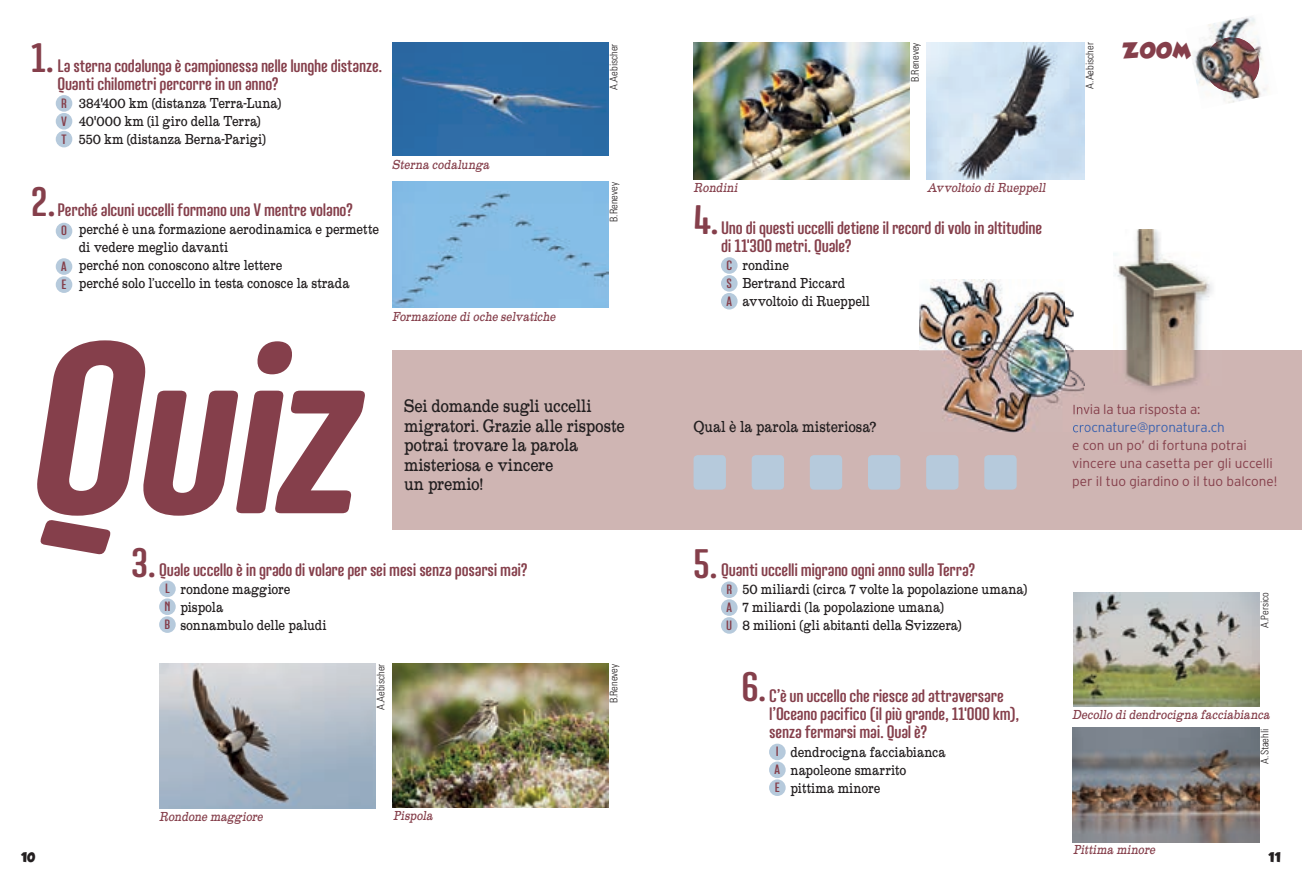
<style>
.page{position:relative;width:1302px;height:885px;background:#fff}
.page>*{position:absolute;margin:0;border:0;box-sizing:border-box;transform-origin:0 0}
.t1{font:italic 700 242.7px "Nephrite";color:#853f4b}
.t2{font:600 41.1px "Nephrite";color:#853f4b}
.t3{font:19.2px "GROBOLD";color:#853f4b}
.t4{font:18.75px/19.5px "Roundslab Serif";letter-spacing:-.01em;color:#231f20}
.t5{font:600 18px/18px "Nephrite";letter-spacing:-.01em;color:#853f4b}
.t6{font:16.5px "Roundslab Serif";letter-spacing:-.005em;color:#231f20}
.t7{font:15px/18px "Roundslab Serif";letter-spacing:-.005em;color:#231f20}
.t8{font:italic 13.5px "Roundslab Serif";color:#853f4b}
.t9{font:300 13.5px/18px "Interstate";letter-spacing:-.005em;color:#853f4b}
.t10{font:300 13.5px "Interstate";letter-spacing:-.015em;color:#3c62ae}
.t11{font:600 13.5px "Nephrite";color:#853f4b}
.t12{font:12px "GROBOLD";color:#231f20}
.t13{font:300 condensed 10.5px "Univers";color:#231f20}
</style>
<div class="page">
<div style="left:392px;top:350px;width:909px;height:180px;background:#cfb5b3"></div>
<img style="left:1083px;top:229px;width:130px;height:157px">
<img style="left:926px;top:43px;width:157px;height:136px">
<img style="left:159px;top:663px;width:216px;height:145px">
<img style="left:392px;top:663px;width:216px;height:144px">
<img style="left:693px;top:43px;width:216px;height:136px">
<img style="left:392px;top:43px;width:216px;height:112px">
<img style="left:1072px;top:727px;width:187px;height:115px">
<img style="left:1073px;top:592px;width:186px;height:114px">
<div style="left:392px;top:181px;width:216px;height:126px;background:#85bee6"></div>
<div style="left:693px;top:455px;width:32px;height:34px;background:#b6cadc;border-radius:4px"></div>
<div style="left:751px;top:455px;width:33px;height:34px;background:#b6cadc;border-radius:4px"></div>
<div style="left:809px;top:455px;width:33px;height:34px;background:#b6cadc;border-radius:4px"></div>
<div style="left:867px;top:455px;width:33px;height:34px;background:#b6cadc;border-radius:4px"></div>
<div style="left:926px;top:455px;width:32px;height:34px;background:#b6cadc;border-radius:4px"></div>
<div style="left:984px;top:455px;width:32px;height:34px;background:#b6cadc;border-radius:4px"></div>
<img style="left:919px;top:280px;width:164px;height:152px">
<svg style="left:1072px;top:404px;width:11px;height:28px"></svg>
<img style="left:1191px;top:16px;width:77px;height:87px">
<img style="left:1204px;top:37px;width:54px;height:55px;border-radius:27px">
<div style="left:56px;top:95px;width:16px;height:17px;background:#b6cadc;border-radius:50%"></div>
<div style="left:720px;top:257px;width:17px;height:17px;background:#b6cadc;border-radius:50%"></div>
<div style="left:720px;top:581px;width:17px;height:17px;background:#b6cadc;border-radius:50%"></div>
<div style="left:769px;top:743px;width:16px;height:17px;background:#b6cadc;border-radius:50%"></div>
<div style="left:159px;top:580px;width:17px;height:17px;background:#b6cadc;border-radius:50%"></div>
<div style="left:56px;top:223px;width:16px;height:16px;background:#b6cadc;border-radius:50%"></div>
<div style="left:56px;top:113px;width:16px;height:16px;background:#b6cadc;border-radius:50%"></div>
<div style="left:720px;top:275px;width:17px;height:16px;background:#b6cadc;border-radius:50%"></div>
<div style="left:720px;top:599px;width:17px;height:16px;background:#b6cadc;border-radius:50%"></div>
<div style="left:769px;top:761px;width:16px;height:17px;background:#b6cadc;border-radius:50%"></div>
<div style="left:159px;top:598px;width:17px;height:17px;background:#b6cadc;border-radius:50%"></div>
<div style="left:56px;top:258px;width:16px;height:17px;background:#b6cadc;border-radius:50%"></div>
<div style="left:56px;top:131px;width:16px;height:16px;background:#b6cadc;border-radius:50%"></div>
<div style="left:720px;top:293px;width:17px;height:16px;background:#b6cadc;border-radius:50%"></div>
<div style="left:720px;top:617px;width:17px;height:16px;background:#b6cadc;border-radius:50%"></div>
<div style="left:769px;top:779px;width:16px;height:16px;background:#b6cadc;border-radius:50%"></div>
<div style="left:159px;top:616px;width:17px;height:16px;background:#b6cadc;border-radius:50%"></div>
<div style="left:56px;top:276px;width:16px;height:17px;background:#b6cadc;border-radius:50%"></div>
<h2 class="t2" style="left:31px;top:36px;width:25px">1.</h2>
<p class="t5" style="left:57px;top:57px;width:326px">La sterna codalunga è campionessa nelle lunghe distanze.<br>Quanti chilometri percorre in un anno?</p>
<p class="t7" style="left:79px;top:94px;width:204px">384'400 km (distanza Terra-Luna)<br>40'000 km (il giro della Terra)<br>550 km (distanza Berna-Parigi)</p>
<p class="t11" style="left:61px;top:96px;width:7px">R</p>
<p class="t11" style="left:61px;top:114px;width:7px">V</p>
<p class="t11" style="left:61px;top:132px;width:7px">T</p>
<h2 class="t2" style="left:31px;top:180px;width:27px">2.</h2>
<p class="t5" style="left:57px;top:201px;width:297px">Perché alcuni uccelli formano una V mentre volano?</p>
<p class="t7" style="left:79px;top:220px;width:302px">perché è una formazione aerodinamica e permette di vedere meglio davanti<br>perché non conoscono altre lettere<br>perché solo l’uccello in testa conosce la strada</p>
<p class="t11" style="left:61px;top:223px;width:7px">O</p>
<p class="t11" style="left:61px;top:259px;width:7px">A</p>
<p class="t11" style="left:61px;top:277px;width:6px">E</p>
<p class="t8" style="left:392px;top:156px;width:101px">Sterna codalunga</p>
<p class="t8" style="left:392px;top:308px;width:167px">Formazione dioche selvatiche</p>
<p class="t13" style="left:607px;top:90px;width:48px;rotate:-90deg">A.Aebischer</p>
<p class="t13" style="left:607px;top:222px;width:41px;rotate:-90deg">B.Renevey</p>
<h1 class="t1" style="left:30px;top:298px;width:333px">Quiz</h1>
<p class="t4" style="left:404px;top:396px;width:222px">Sei domande sugli uccelli migratori. Grazie alle risposte potrai trovare la parola misteriosa e vincere<br>un premio!</p>
<h2 class="t2" style="left:131px;top:541px;width:27px">3.</h2>
<p class="t5" style="left:159px;top:561px;width:370px">Quale uccello è in grado di volare per sei mesi senza posarsi mai?</p>
<p class="t7" style="left:180px;top:580px;width:148px">rondone maggiore pispola<br>sonnambulo delle paludi</p>
<p class="t11" style="left:165px;top:581px;width:6px">L</p>
<p class="t11" style="left:164px;top:599px;width:8px">N</p>
<p class="t11" style="left:164px;top:617px;width:7px">B</p>
<p class="t8" style="left:159px;top:808px;width:108px">Rondone maggiore</p>
<p class="t13" style="left:374px;top:709px;width:48px;rotate:-90deg">A.Aebischer</p>
<p class="t8" style="left:393px;top:807px;width:44px">Pispola</p>
<p class="t13" style="left:607px;top:703px;width:41px;rotate:-90deg">B.Renevey</p>
<p class="t13" style="left:908px;top:82px;width:41px;rotate:-90deg">B.Renevey</p>
<p class="t13" style="left:1083px;top:89px;width:48px;rotate:-90deg">A.Aebischer</p>
<p class="t3" style="left:1122px;top:39px;width:69px">ZOOM</p>
<p class="t8" style="left:693px;top:179px;width:48px">Rondini</p>
<p class="t8" style="left:926px;top:179px;width:123px">Avvoltoio diRueppell</p>
<h2 class="t2" style="left:693px;top:198px;width:27px">4.</h2>
<p class="t5" style="left:721px;top:219px;width:322px">Uno di questi uccelli detiene il record di volo in altitudine di 11'300 metri. Quale?</p>
<p class="t7" style="left:742px;top:256px;width:129px">rondine<br>Bertrand Piccard avvoltoio di Rueppell</p>
<p class="t11" style="left:726px;top:258px;width:7px">C</p>
<p class="t11" style="left:726px;top:276px;width:7px">S</p>
<p class="t11" style="left:726px;top:294px;width:7px">A</p>
<p class="t6" style="left:693px;top:417px;width:185px">Qual è la parola misteriosa?</p>
<h2 class="t2" style="left:693px;top:541px;width:26px">5.</h2>
<p class="t5" style="left:721px;top:561px;width:255px">Quanti uccelli migrano ogni anno sulla Terra?</p>
<p class="t7" style="left:742px;top:580px;width:286px">50 miliardi (circa 7 volte la popolazione umana)<br>7 miliardi (la popolazione umana)<br>8 milioni (gli abitanti della Svizzera)</p>
<p class="t11" style="left:726px;top:582px;width:7px">R</p>
<p class="t11" style="left:726px;top:600px;width:7px">A</p>
<p class="t11" style="left:726px;top:618px;width:8px">U</p>
<h2 class="t2" style="left:741px;top:665px;width:27px">6.</h2>
<p class="t5" style="left:769px;top:687px;width:251px">C’è un uccello che riesce ad attraversare l’Oceano pacifico (il più grande, 11'000 km), senza fermarsi mai. Qual è?</p>
<p class="t7" style="left:790px;top:742px;width:157px">dendrocigna facciabianca napoleone smarrito pittima minore</p>
<p class="t11" style="left:775px;top:744px;width:4px">I</p>
<p class="t11" style="left:774px;top:762px;width:7px">A</p>
<p class="t11" style="left:774px;top:780px;width:6px">E</p>
<p class="t9" style="left:1071px;top:400px;width:130px">Invia la tua risposta a:</p>
<p class="t10" style="left:1071px;top:419px;width:154px">crocnature@pronatura.ch</p>
<p class="t9" style="left:1071px;top:436px;width:207px">e con un po’ di fortuna potrai vincere una casetta per gli uccelli per il tuo giardino o il tuo balcone!</p>
<p class="t13" style="left:1258px;top:627px;width:37px;rotate:-90deg">A.Persico</p>
<p class="t8" style="left:1071px;top:706px;width:202px">Decollo didendrocigna facciabianca</p>
<p class="t13" style="left:1258px;top:763px;width:36px;rotate:-90deg">A.Staehli</p>
<p class="t8" style="left:1072px;top:841px;width:86px">Pittima minore</p>
<p class="t12" style="left:21px;top:850px;width:16px">10</p>
<p class="t12" style="left:1268px;top:850px;width:14px">11</p>
</div>
